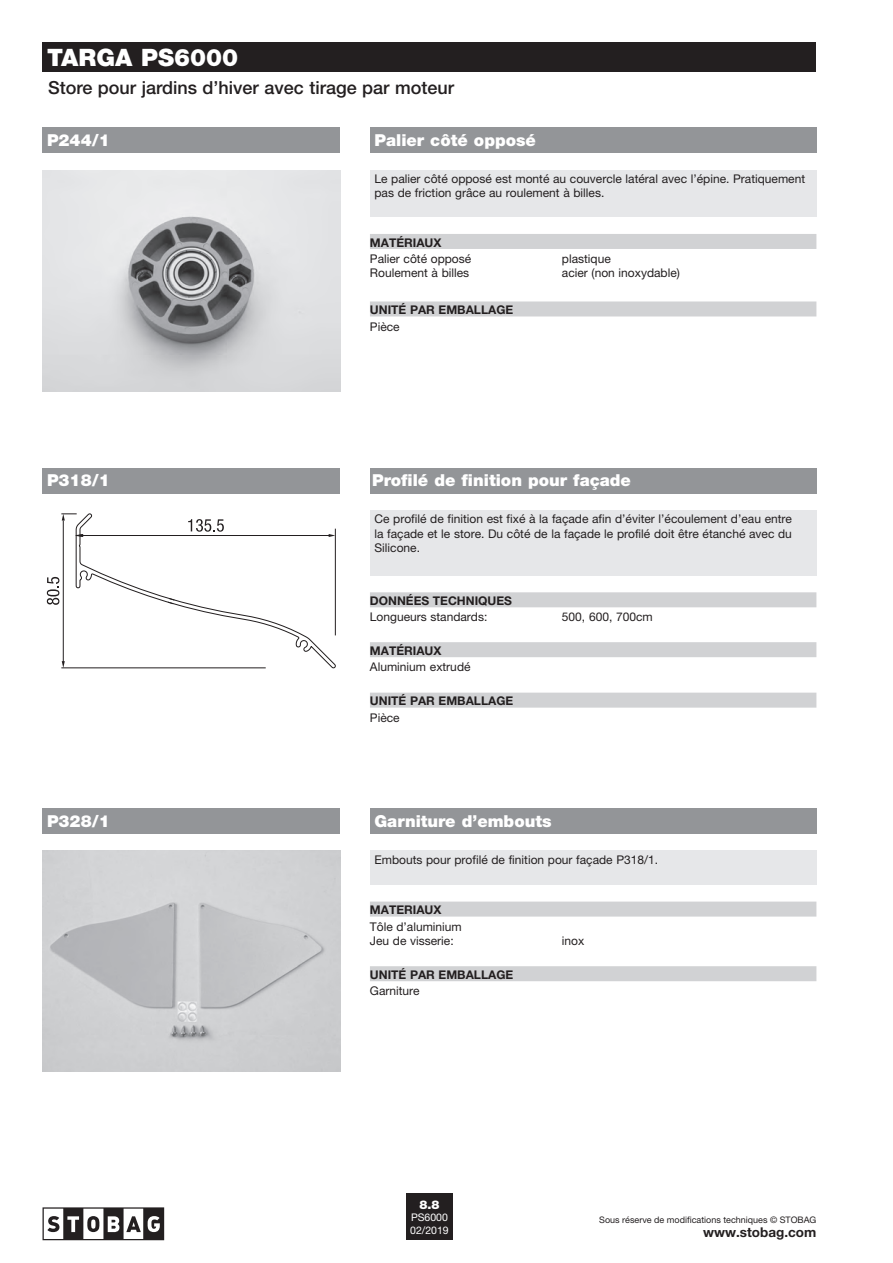
<style>
.page{position:relative;width:893px;height:1263px;background:#fff}
.page>*{position:absolute;margin:0;border:0;box-sizing:border-box;transform-origin:0 0}
.t1{font:900 24px "Helvetica Neue LT Pro";color:#fff}
.t2{font:500 18px "Helvetica Neue LT Pro";color:#231f20}
.t3{font:900 16.5px "Helvetica Neue LT Pro";color:#fff}
.t4{font:700 13.5px "Helvetica Neue LT Pro";color:#231f20}
.t5{font:12px/14.2px "Helvetica Neue LT Pro";color:#231f20}
.t6{font:700 12px "Helvetica Neue LT Pro";color:#231f20}
.t7{font:900 12px "Helvetica Neue LT Pro";color:#fff}
.t8{font:10.5px/12.6px "Helvetica Neue LT Pro";color:#fff}
.t9{font:9px "Helvetica Neue LT Pro";color:#231f20}
</style>
<div class="page">
<img style="left:43px;top:850px;width:297px;height:221px">
<img style="left:43px;top:170px;width:297px;height:221px">
<hr style="left:61px;top:668px;width:205px;height:1px;background:#231f20">
<svg style="left:47px;top:513px;width:289px;height:155px"></svg>
<div style="left:370px;top:808px;width:446px;height:25px;background:#939598"></div>
<div style="left:370px;top:850px;width:446px;height:34px;background:#e6e7e9"></div>
<div style="left:370px;top:966px;width:446px;height:15px;background:#d1d2d4"></div>
<div style="left:370px;top:901px;width:446px;height:15px;background:#d1d2d4"></div>
<div style="left:370px;top:170px;width:446px;height:47px;background:#e6e7e9"></div>
<div style="left:370px;top:301px;width:446px;height:15px;background:#d1d2d4"></div>
<div style="left:370px;top:234px;width:446px;height:15px;background:#d1d2d4"></div>
<div style="left:370px;top:128px;width:446px;height:25px;background:#939598"></div>
<div style="left:370px;top:510px;width:446px;height:65px;background:#e6e7e9"></div>
<div style="left:370px;top:693px;width:446px;height:15px;background:#d1d2d4"></div>
<div style="left:370px;top:468px;width:446px;height:25px;background:#939598"></div>
<div style="left:370px;top:642px;width:446px;height:15px;background:#d1d2d4"></div>
<div style="left:370px;top:592px;width:446px;height:15px;background:#d1d2d4"></div>
<div style="left:406px;top:1193px;width:47px;height:47px;background:#231f20"></div>
<svg style="left:43px;top:1207px;width:121px;height:33px"></svg>
<div style="left:43px;top:43px;width:773px;height:29px;background:#231f20"></div>
<div style="left:43px;top:808px;width:297px;height:25px;background:#939598"></div>
<div style="left:43px;top:128px;width:297px;height:25px;background:#939598"></div>
<div style="left:43px;top:468px;width:297px;height:25px;background:#939598"></div>
<h1 class="t1" style="left:47px;top:43px;width:193px">TARGA PS6000</h1>
<h2 class="t2" style="left:48px;top:76px;width:408px">Store pour jardins d’hiver avec tirage par moteur</h2>
<h3 class="t3" style="left:47px;top:130px;width:64px">P244/1</h3>
<h3 class="t3" style="left:374px;top:130px;width:163px">Palier côté opposé</h3>
<p class="t5" style="left:374px;top:172px;width:432px">Le palier côté opposé est monté au couvercle latéral avec l’épine. Pratiquement pas de friction grâce au roulement à billes.</p>
<p class="t6" style="left:370px;top:235px;width:73px">MATÉRIAUX</p>
<p class="t5" style="left:370px;top:252px;width:103px">Palier côté opposé</p>
<p class="t5" style="left:562px;top:252px;width:50px">plastique</p>
<p class="t5" style="left:370px;top:266px;width:101px">Roulement à billes</p>
<p class="t5" style="left:562px;top:266px;width:120px">acier (non inoxydable)</p>
<p class="t6" style="left:370px;top:303px;width:145px">UNITÉ PAR EMBALLAGE</p>
<p class="t5" style="left:370px;top:319px;width:31px">Pièce</p>
<h3 class="t3" style="left:47px;top:471px;width:64px">P318/1</h3>
<h3 class="t3" style="left:372px;top:471px;width:260px">Profilé de finition pour façade</h3>
<p class="t5" style="left:374px;top:512px;width:419px;text-align:justify">Ce profilé de finition est fixé à la façade afin d’éviter l’écoulement d’eau entre la façade et le store. Du côté de la façade le profilé doit être étanché avec du Silicone.</p>
<p class="t6" style="left:370px;top:593px;width:144px">DONNÉES TECHNIQUES</p>
<p class="t5" style="left:370px;top:610px;width:119px">Longueurs standards:</p>
<p class="t5" style="left:562px;top:610px;width:92px">500, 600, 700cm</p>
<p class="t6" style="left:370px;top:643px;width:73px">MATÉRIAUX</p>
<p class="t5" style="left:370px;top:660px;width:102px">Aluminium extrudé</p>
<p class="t6" style="left:370px;top:694px;width:145px">UNITÉ PAR EMBALLAGE</p>
<p class="t5" style="left:370px;top:710px;width:31px">Pièce</p>
<h3 class="t3" style="left:47px;top:811px;width:64px">P328/1</h3>
<h3 class="t3" style="left:374px;top:811px;width:179px">Garniture d’embouts</h3>
<p class="t5" style="left:374px;top:852px;width:285px">Embouts pour profilé de finition pour façade P318/1.</p>
<p class="t6" style="left:370px;top:903px;width:73px">MATERIAUX</p>
<p class="t5" style="left:370px;top:919px;width:93px">Tôle d’aluminium<br>Jeu de visserie:</p>
<p class="t5" style="left:562px;top:933px;width:24px">inox</p>
<p class="t6" style="left:370px;top:967px;width:145px">UNITÉ PAR EMBALLAGE</p>
<p class="t5" style="left:370px;top:984px;width:51px">Garniture</p>
<p class="t7" style="left:419px;top:1197px;width:22px">8.8</p>
<p class="t8" style="left:410px;top:1211px;width:40px">PS6000<br>02/2019</p>
<p class="t9" style="left:599px;top:1214px;width:219px">Sous réserve de modifications techniques © STOBAG</p>
<p class="t4" style="left:703px;top:1224px;width:115px">www.stobag.com</p>
</div>
